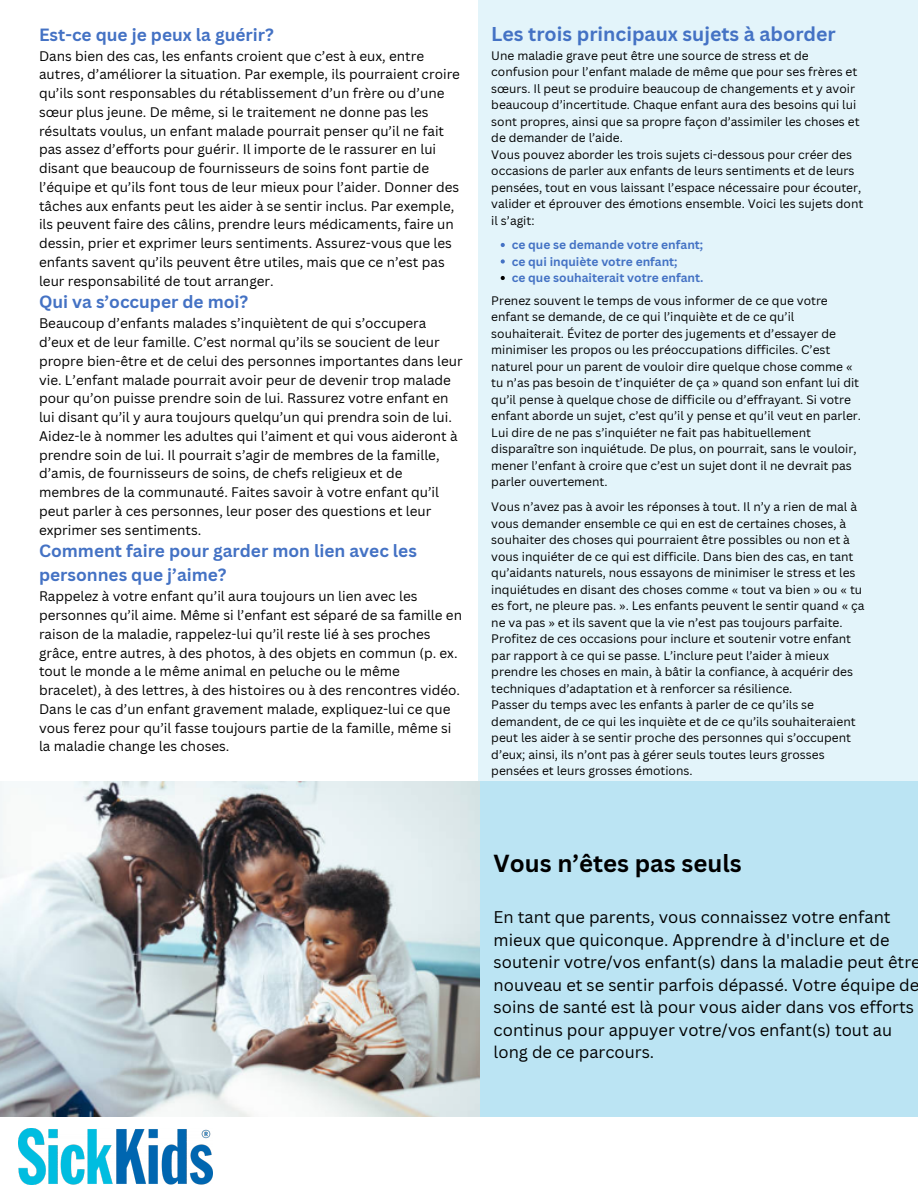
<style>
.page{position:relative;width:918px;height:1188px;background:#fff}
.page>*{position:absolute;margin:0;border:0;box-sizing:border-box;transform-origin:0 0}
.t1{font:700 24px "Canva Sans";color:#000}
.t2{font:700 19.5px "Canva Sans";color:#4472c4}
.t3{font:700 17.25px/24px "Canva Sans";color:#4472c4}
.t4{font:16.5px/22.5px "Canva Sans";color:#000}
.t5{font:13.5px/18.8px "Canva Sans";color:#000}
.t6{font:12px/16.5px "Canva Sans";color:#000}
.t7{font:700 12px "Canva Sans";color:#4472c4}
</style>
<div class="page">
<div style="left:478px;top:0;width:401px;height:1096px;background:#e3f4fa"></div>
<svg style="left:501px;top:243px;width:4px;height:4px"></svg>
<svg style="left:501px;top:259px;width:4px;height:5px"></svg>
<svg style="left:501px;top:276px;width:4px;height:4px"></svg>
<div style="left:879px;top:0;width:39px;height:781px;background:#e3f4fa"></div>
<div style="left:480px;top:781px;width:438px;height:336px;background:#bbe4f3"></div>
<img style="left:19px;top:1128px;width:193px;height:56px">
<img style="left:0;top:781px;width:480px;height:336px">
<p class="t3" style="left:39px;top:22px;width:236px">Est-ce que je peux la guérir?</p>
<p class="t5" style="left:39px;top:46px;width:423px">Dans bien des cas, les enfants croient que c’est à eux, entre autres, d’améliorer la situation. Par exemple, ils pourraient croire qu’ils sont responsables du rétablissement d’un frère ou d’une sœur plus jeune. De même, si le traitement ne donne pas les résultats voulus, un enfant malade pourrait penser qu’il ne fait pas assez d’efforts pour guérir. Il importe de le rassurer en lui disant que beaucoup de fournisseurs de soins font partie de l’équipe et qu’ils font tous de leur mieux pour l’aider. Donner des tâches aux enfants peut les aider à se sentir inclus. Par exemple, ils peuvent faire des câlins, prendre leurs médicaments, faire un dessin, prier et exprimer leurs sentiments. Assurez-vous que les enfants savent qu’ils peuvent être utiles, mais que ce n’est pas leur responsabilité de tout arranger.</p>
<p class="t3" style="left:39px;top:290px;width:211px">Qui va s’occuper de moi?</p>
<p class="t5" style="left:39px;top:314px;width:425px">Beaucoup d’enfants malades s’inquiètent de qui s’occupera d’eux et de leur famille. C’est normal qu’ils se soucient de leur propre bien-être et de celui des personnes importantes dans leur vie. L’enfant malade pourrait avoir peur de devenir trop malade pour qu’on puisse prendre soin de lui. Rassurez votre enfant en lui disant qu’il y aura toujours quelqu’un qui prendra soin de lui.<br>Aidez-le à nommer les adultes qui l’aiment et qui vous aideront à prendre soin de lui. Il pourrait s’agir de membres de la famille, d’amis, de fournisseurs de soins, de chefs religieux et de membres de la communauté. Faites savoir à votre enfant qu’il peut parler à ces personnes, leur poser des questions et leur exprimer ses sentiments.</p>
<p class="t3" style="left:39px;top:539px;width:379px">Comment faire pour garder mon lien avec les personnes que j’aime?</p>
<p class="t5" style="left:39px;top:587px;width:425px">Rappelez à votre enfant qu’il aura toujours un lien avec les personnes qu’il aime. Même si l’enfant est séparé de sa famille en raison de la maladie, rappelez-lui qu’il reste lié à ses proches grâce, entre autres, à des photos, à des objets en commun (p. ex. tout le monde a le même animal en peluche ou le même bracelet), à des lettres, à des histoires ou à des rencontres vidéo.</p>
<p class="t5" style="left:39px;top:699px;width:414px;text-align:justify">Dans le cas d’un enfant gravement malade, expliquez-lui ce que vous ferez pour qu’il fasse toujours partie de la famille, même si la maladie change les choses.</p>
<p class="t2" style="left:491px;top:20px;width:346px">Les trois principaux sujets à aborder</p>
<p class="t6" style="left:491px;top:47px;width:370px">Une maladie grave peut être une source de stress et de confusion pour l’enfant malade de même que pour ses frères et sœurs. Il peut se produire beaucoup de changements et y avoir beaucoup d’incertitude. Chaque enfant aura des besoins qui lui sont propres, ainsi que sa propre façon d’assimiler les choses et de demander de l’aide.</p>
<p class="t6" style="left:491px;top:146px;width:374px">Vous pouvez aborder les trois sujets ci-dessous pour créer des occasions de parler aux enfants de leurs sentiments et de leurs pensées, tout en vous laissant l’espace nécessaire pour écouter, valider et éprouver des émotions ensemble. Voici les sujets dont il s’agit:</p>
<p class="t7" style="left:512px;top:236px;width:193px">ce que se demande votre enfant;</p>
<p class="t7" style="left:512px;top:253px;width:167px">ce qui inquiète votre enfant;</p>
<p class="t7" style="left:512px;top:269px;width:193px">ce que souhaiterait votre enfant.</p>
<p class="t6" style="left:491px;top:292px;width:371px">Prenez souvent le temps de vous informer de ce que votre enfant se demande, de ce qui l’inquiète et de ce qu’il souhaiterait. Évitez de porter des jugements et d’essayer de minimiser les propos ou les préoccupations difficiles. C’est naturel pour un parent de vouloir dire quelque chose comme « tu n’as pas besoin de t’inquiéter de ça » quand son enfant lui dit qu’il pense à quelque chose de difficile ou d’effrayant. Si votre enfant aborde un sujet, c’est qu’il y pense et qu’il veut en parler.<br>Lui dire de ne pas s’inquiéter ne fait pas habituellement disparaître son inquiétude. De plus, on pourrait, sans le vouloir, mener l’enfant à croire que c’est un sujet dont il ne devrait pas parler ouvertement.</p>
<p class="t6" style="left:491px;top:498px;width:375px">Vous n’avez pas à avoir les réponses à tout. Il n’y a rien de mal à vous demander ensemble ce qui en est de certaines choses, à souhaiter des choses qui pourraient être possibles ou non et à vous inquiéter de ce qui est difficile. Dans bien des cas, en tant qu’aidants naturels, nous essayons de minimiser le stress et les inquiétudes en disant des choses comme « tout va bien » ou « tu es fort, ne pleure pas. ». Les enfants peuvent le sentir quand « ça ne va pas » et ils savent que la vie n’est pas toujours parfaite.<br>Profitez de ces occasions pour inclure et soutenir votre enfant par rapport à ce qui se passe. L’inclure peut l’aider à mieux prendre les choses en main, à bâtir la confiance, à acquérir des techniques d’adaptation et à renforcer sa résilience.</p>
<p class="t6" style="left:491px;top:696px;width:366px">Passer du temps avec les enfants à parler de ce qu’ils se demandent, de ce qui les inquiète et de ce qu’ils souhaiteraient peut les aider à se sentir proche des personnes qui s’occupent d’eux; ainsi, ils n’ont pas à gérer seuls toutes leurs grosses pensées et leurs grosses émotions.</p>
<p class="t1" style="left:494px;top:846px;width:250px">Vous n’êtes pas seuls</p>
<p class="t4" style="left:494px;top:906px;width:429px">En tant que parents, vous connaissez votre enfant mieux que quiconque. Apprendre à d'inclure et de soutenir votre/vos enfant(s) dans la maladie peut être nouveau et se sentir parfois dépassé. Votre équipe de soins de santé est là pour vous aider dans vos efforts continus pour appuyer votre/vos enfant(s) tout au long de ce parcours.</p>
</div>
